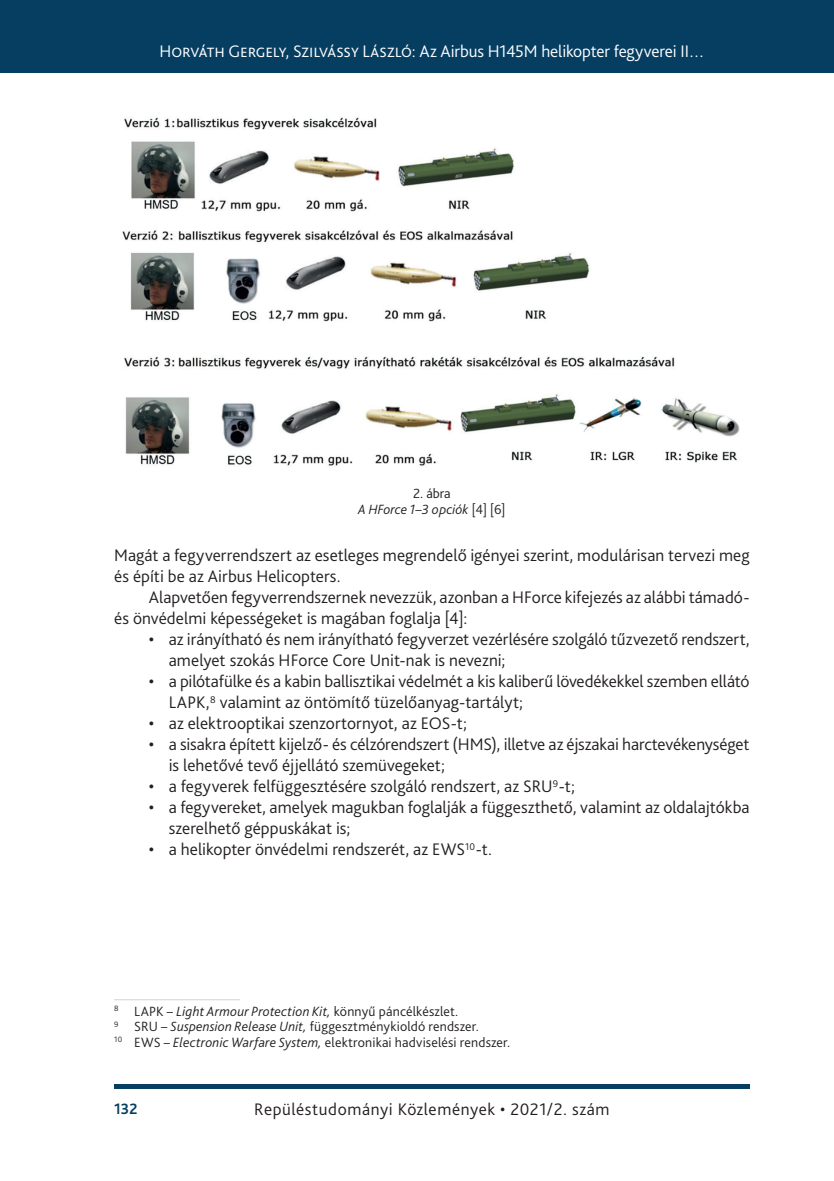
<style>
.page{position:relative;width:834px;height:1181px;background:#fff}
.page>*{position:absolute;margin:0;border:0;box-sizing:border-box;transform-origin:0 0}
.t1{font:300 17.5px/21px "Bliss Pro";color:#231f20}
.t2{font:300 17.5px "Bliss Pro";letter-spacing:-.01em;color:#fff}
.t3{font:300 17.5px "Bliss Pro";letter-spacing:.035em;color:#231f20}
.t4{font:700 15.75px "Bliss Pro";color:#063e62;scale:.95 1}
.t5{font:300 14px/15.8px "Bliss Pro";letter-spacing:.015em;color:#231f20}
.t6{font:italic 300 14px/15.8px "Bliss Pro";color:#231f20;text-align:center}
.s1{font-style:normal}
.s2{font-weight:400}
.s3{font-style:italic}
</style>
<div class="page">
<div style="left:0;top:0;width:833px;height:73px;background:#063e62"></div>
<div style="left:114px;top:1084px;width:635px;height:5px;background:#063e62"></div>
<img style="left:122px;top:117px;width:618px;height:350px">
<hr style="left:114px;top:999px;width:126px;height:1px;background:#d1d2d4">
<p class="t2" style="left:159px;top:41px;width:546px">Horváth Gergely, Szilvássy László: Az Airbus H145M helikopter fegyverei II…</p>
<p class="t6" style="left:358px;top:485px;width:149px"><span class="s1">2. ábra<br></span>A HForce 1–3 opciók <span class="s1">[4] [6]</span></p>
<p class="t1" style="left:114px;top:544px;width:637px">Magát a fegyverrendszert az esetleges megrendelő igényei szerint, modulárisan tervezi meg és építi be az Airbus Helicopters.</p>
<p class="t1" style="left:114px;top:586px;width:636px;text-indent:35px">Alapvetően fegyverrendszernek nevezzük, azonban a HForce kifejezés az alábbi támadó&shy;és önvédelmi képességeket is magában foglalja [4]:</p>
<p class="t1" style="left:169px;top:628px;width:582px;text-indent:-20px"><span class="s2">•</span> az irányítható és nem irányítható fegyverzet vezérlésére szolgáló tűzvezető rendszert, amelyet szokás HForce Core Unit-nak is nevezni;</p>
<p class="t1" style="left:169px;top:670px;width:582px;text-indent:-20px"><span class="s2">•</span> a pilótafülke és a kabin ballisztikai védelmét a kis kaliberű lövedékekkel szemben ellátó<br>LAPK,<sup>8</sup> valamint az öntömítő tüzelőanyag-tartályt;</p>
<p class="t1" style="left:149px;top:712px;width:319px"><span class="s2">•</span> az elektrooptikai szenzortornyot, az EOS-t;</p>
<p class="t1" style="left:169px;top:733px;width:582px;text-indent:-20px"><span class="s2">•</span> a sisakra épített kijelző- és célzórendszert (HMS), illetve az éjszakai harctevékenységet is lehetővé tevő éjjellátó szemüvegeket;</p>
<p class="t1" style="left:149px;top:775px;width:427px"><span class="s2">•</span> a fegyverek felfüggesztésére szolgáló rendszert, az SRU<sup>9</sup>-t;</p>
<p class="t1" style="left:169px;top:796px;width:582px;text-indent:-20px"><span class="s2">•</span> a fegyvereket, amelyek magukban foglalják a függeszthető, valamint az oldalajtókba szerelhető géppuskákat is;</p>
<p class="t1" style="left:149px;top:838px;width:344px"><span class="s2">•</span> a helikopter önvédelmi rendszerét, az EWS<sup>10</sup>-t.</p>
<p class="t5" style="left:114px;top:1002px;width:397px"><sup>8</sup> LAPK – <span class="s3">Light Armour Protection Kit,</span> könnyű páncélkészlet.<br><sup>9</sup> SRU – <span class="s3">Suspension Release Unit,</span> függesztménykioldó rendszer.<br><sup>10</sup> EWS – <span class="s3">Electronic Warfare System,</span> elektronikai hadviselési rendszer.</p>
<p class="t4" style="left:114px;top:1099px;width:26px">132</p>
<p class="t3" style="left:254px;top:1098px;width:357px">Repüléstudományi Közlemények • 2021/2. szám</p>
</div>
